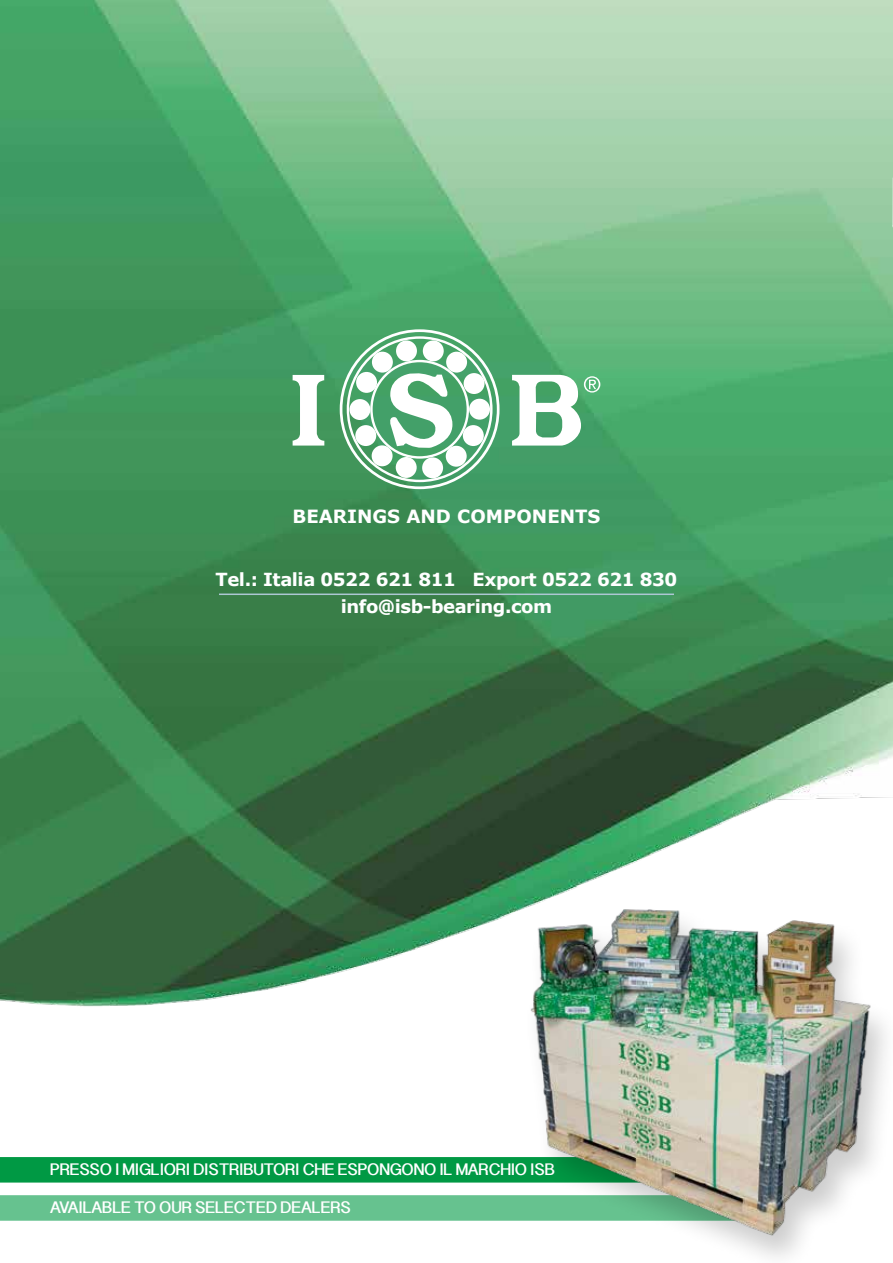
<style>
.page{position:relative;width:893px;height:1263px;background:#fff}
.page>*{position:absolute;margin:0;border:0;box-sizing:border-box;transform-origin:0 0}
.t1{font:700 18.15px "Verdana";color:#fff}
.t2{font:700 18px/27px "Verdana";letter-spacing:-.025em;color:#fff;text-align:center}
.t3{font:700 16.5px "Devanagari Sangam MN";letter-spacing:-.005em;color:#fff}
</style>
<div class="page">
<div style="left:0;top:1157px;width:516px;height:25px;background:#094"></div>
<img style="left:0;top:0;width:893px;height:1007px">
<div style="left:370px;top:360px;width:99px;height:99px;border:2px solid #fff;border-radius:50%"></div>
<div style="left:340px;top:329px;width:159px;height:160px;border:3px solid #fff;border-radius:50%"></div>
<div style="left:372px;top:352px;width:21px;height:21px;background:#fff;border-radius:50%"></div>
<div style="left:396px;top:340px;width:21px;height:21px;background:#fff;border-radius:50%"></div>
<div style="left:423px;top:340px;width:21px;height:21px;background:#fff;border-radius:50%"></div>
<div style="left:446px;top:352px;width:21px;height:21px;background:#fff;border-radius:50%"></div>
<div style="left:464px;top:373px;width:20px;height:21px;background:#fff;border-radius:50%"></div>
<div style="left:469px;top:399px;width:21px;height:21px;background:#fff;border-radius:50%"></div>
<div style="left:463px;top:425px;width:21px;height:21px;background:#fff;border-radius:50%"></div>
<div style="left:446px;top:446px;width:21px;height:21px;background:#fff;border-radius:50%"></div>
<div style="left:422px;top:457px;width:21px;height:21px;background:#fff;border-radius:50%"></div>
<div style="left:396px;top:457px;width:21px;height:21px;background:#fff;border-radius:50%"></div>
<div style="left:372px;top:445px;width:21px;height:21px;background:#fff;border-radius:50%"></div>
<div style="left:355px;top:425px;width:21px;height:21px;background:#fff;border-radius:50%"></div>
<div style="left:349px;top:399px;width:21px;height:21px;background:#fff;border-radius:50%"></div>
<div style="left:356px;top:372px;width:21px;height:21px;background:#fff;border-radius:50%"></div>
<svg style="left:389px;top:371px;width:63px;height:79px"></svg>
<svg style="left:293px;top:375px;width:31px;height:71px"></svg>
<svg style="left:512px;top:375px;width:88px;height:71px"></svg>
<hr style="left:219px;top:593px;width:455px;height:2px;background:#adc7d3">
<svg style="left:0;top:1195px;width:516px;height:26px;background:#68c391"></svg>
<div style="left:522px;top:906px;width:371px;height:357px;background:#fff"></div>
<img style="left:516px;top:893px;width:375px;height:357px">
<svg style="left:891px;top:0;width:2px;height:229px"></svg>
<p class="t1" style="left:292px;top:503px;width:309px">BEARINGS AND COMPONENTS</p>
<p class="t2" style="left:216px;top:566px;width:463px">Tel.: Italia 0522 621 811 Export 0522 621 830 info@isb-bearing.com</p>
<p class="t3" style="left:50px;top:1159px;width:506px">PRESSO I MIGLIORI DISTRIBUTORI CHE ESPONGONO IL MARCHIO ISB</p>
<p class="t3" style="left:50px;top:1197px;width:302px">AVAILABLE TO OUR SELECTED DEALERS</p>
</div>
